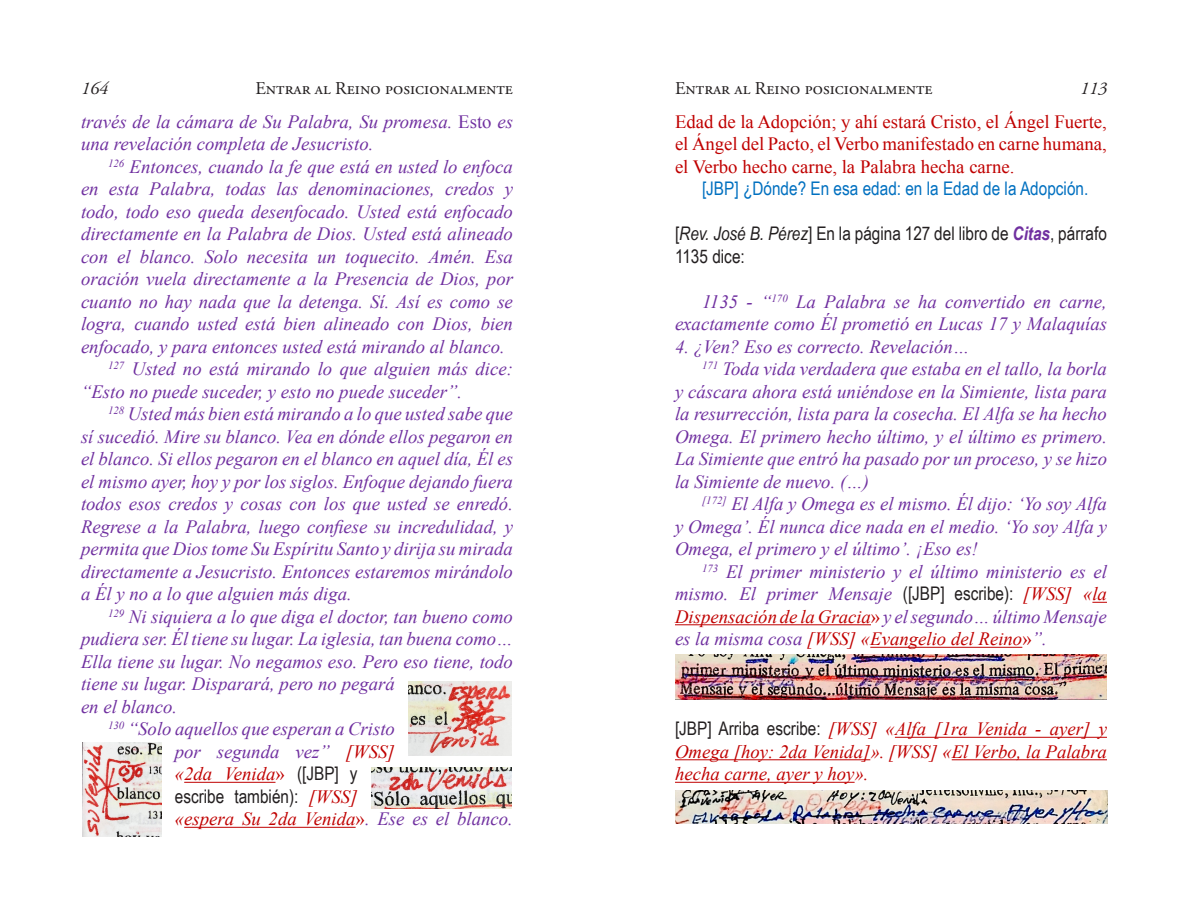
<style>
.page{position:relative;width:1188px;height:918px;background:#fff}
.page>*{position:absolute;margin:0;border:0;box-sizing:border-box;transform-origin:0 0}
.t1{font:italic 18.75px/22.5px "Times New Roman";color:#7030a0}
.t2{font:italic 18.75px/22.5px "Times New Roman";color:#c00000;text-align:justify}
.t3{font:18.75px/22.5px "Times New Roman";color:#c00000;text-align:justify}
.t4{font:18.75px/22.5px "Arial Narrow";color:#231f20}
.t5{font:18.75px "Arial Narrow";color:#0070c0}
.t6{font:18px "Adobe Garamond Pro";color:#231f20}
.t7{font:italic 18px "Adobe Garamond Pro";color:#231f20}
.s1{font-style:normal}
.s2{color:#c00000}
.s3{font-family:"Arial Narrow";font-style:normal;color:#231f20}
.s4{font-family:"Times New Roman";font-style:italic;color:#c00000}
.s5{color:#7030a0}
.s6{font-style:italic}
.s7{font-weight:700;font-style:italic;color:#7030a0}
.s8{font-style:normal;color:#c00000}
</style>
<div class="page">
<hr style="left:184px;top:782px;width:92px;height:1px;background:#c00000">
<hr style="left:184px;top:827px;width:172px;height:1px;background:#c00000">
<img style="left:371px;top:767px;width:140px;height:41px">
<img style="left:408px;top:681px;width:103px;height:75px">
<img style="left:83px;top:742px;width:78px;height:95px">
<svg style="left:1092px;top:602px;width:15px;height:1px"></svg>
<hr style="left:675px;top:625px;width:196px;height:1px;background:#c00000">
<hr style="left:870px;top:647px;width:152px;height:1px;background:#c00000">
<hr style="left:895px;top:737px;width:212px;height:1px;background:#c00000">
<hr style="left:675px;top:760px;width:195px;height:1px;background:#c00000">
<hr style="left:952px;top:760px;width:155px;height:1px;background:#c00000">
<hr style="left:675px;top:782px;width:180px;height:1px;background:#c00000">
<img style="left:675px;top:655px;width:432px;height:44px">
<img style="left:676px;top:791px;width:432px;height:33px">
<p class="t7" style="left:81px;top:78px;width:28px">164</p>
<p class="t6" style="left:255px;top:78px;width:259px">Entrar al Reino posicionalmente</p>
<p class="t1" style="left:81px;top:110px;width:434px">través de la cámara de Su Palabra, Su promesa. <span class="s1">Esto</span> es una revelación completa de Jesucristo.</p>
<p class="t1" style="left:108px;top:155px;width:406px"><sup>126</sup> Entonces, cuando la fe que está en usted lo enfoca</p>
<p class="t1" style="left:81px;top:177px;width:433px">en esta Palabra, todas las denominaciones, credos y</p>
<p class="t1" style="left:81px;top:200px;width:433px">todo, todo eso queda desenfocado. Usted está enfocado</p>
<p class="t1" style="left:81px;top:222px;width:433px">directamente en la Palabra de Dios. Usted está alineado</p>
<p class="t1" style="left:81px;top:245px;width:434px">con el blanco. Solo necesita un toquecito. Amén. Esa</p>
<p class="t1" style="left:81px;top:267px;width:434px">oración vuela directamente a la Presencia de Dios, por</p>
<p class="t1" style="left:81px;top:290px;width:433px">cuanto no hay nada que la detenga. Sí. Así es como se</p>
<p class="t1" style="left:81px;top:312px;width:434px">logra, cuando usted está bien alineado con Dios, bien</p>
<p class="t1" style="left:81px;top:335px;width:425px">enfocado, y para entonces usted está mirando al blanco.</p>
<p class="t1" style="left:108px;top:357px;width:407px"><sup>127</sup> Usted no está mirando lo que alguien más dice:</p>
<p class="t1" style="left:81px;top:380px;width:383px">“Esto no puede suceder, y esto no puede suceder”.</p>
<p class="t1" style="left:108px;top:402px;width:406px"><sup>128</sup> Usted más bien está mirando a lo que usted sabe que</p>
<p class="t1" style="left:81px;top:425px;width:434px">sí sucedió. Mire su blanco. Vea en dónde ellos pegaron en</p>
<p class="t1" style="left:81px;top:447px;width:434px">el blanco. Si ellos pegaron en el blanco en aquel día, Él es</p>
<p class="t1" style="left:81px;top:470px;width:434px">el mismo ayer, hoy y por los siglos. Enfoque dejando fuera</p>
<p class="t1" style="left:81px;top:492px;width:434px">todos esos credos y cosas con los que usted se enredó.</p>
<p class="t1" style="left:81px;top:515px;width:434px">Regrese a la Palabra, luego confiese su incredulidad, y</p>
<p class="t1" style="left:81px;top:537px;width:434px">permita que Dios tome Su Espíritu Santo y dirija su mirada</p>
<p class="t1" style="left:81px;top:560px;width:433px">directamente a Jesucristo. Entonces estaremos mirándolo</p>
<p class="t1" style="left:81px;top:582px;width:272px">a Él y no a lo que alguien más diga.</p>
<p class="t1" style="left:108px;top:605px;width:406px"><sup>129</sup> Ni siquiera a lo que diga el doctor, tan bueno como</p>
<p class="t1" style="left:81px;top:627px;width:433px">pudiera ser. Él tiene su lugar. La iglesia, tan buena como…</p>
<p class="t1" style="left:81px;top:650px;width:434px">Ella tiene su lugar. No negamos eso. Pero eso tiene, todo</p>
<p class="t1" style="left:81px;top:672px;width:315px">tiene su lugar. Disparará, pero no pegará</p>
<p class="t1" style="left:81px;top:695px;width:98px">en el blanco.</p>
<p class="t1" style="left:108px;top:717px;width:288px"><sup>130</sup> “Solo aquellos que esperan a Cristo</p>
<p class="t1" style="left:175px;top:740px;width:222px">por segunda vez” <span class="s2">[WSS]</span></p>
<p class="t2" style="left:175px;top:762px;width:184px">«2da Venida<span class="s1">»</span> <span class="s3">([JBP] y</span></p>
<p class="t4" style="left:175px;top:784px;width:184px">escribe también): <span class="s4">[WSS]</span></p>
<p class="t2" style="left:175px;top:807px;width:340px">«espera Su 2da Venida<span class="s1">»</span><span class="s5">. Ese es el blanco.</span></p>
<p class="t6" style="left:675px;top:78px;width:259px">Entrar al Reino posicionalmente</p>
<p class="t7" style="left:1080px;top:78px;width:28px">113</p>
<p class="t3" style="left:675px;top:110px;width:434px">Edad de la Adopción; y ahí estará Cristo, el Ángel Fuerte, el Ángel del Pacto, el Verbo manifestado en carne humana, el Verbo hecho carne, la Palabra hecha carne.</p>
<p class="t5" style="left:702px;top:175px;width:388px">[JBP] ¿Dónde? En esa edad: en la Edad de la Adopción.</p>
<p class="t4" style="left:675px;top:222px;width:433px">[<span class="s6">Rev. José B. Pérez</span>] En la página 127 del libro de <span class="s7">Citas</span>, párrafo<br>1135 dice:</p>
<p class="t1" style="left:675px;top:290px;width:434px;text-align:right">1135 - “<sup>170</sup> La Palabra se ha convertido en carne, exactamente como Él prometió en Lucas 17 y Malaquías</p>
<p class="t1" style="left:675px;top:335px;width:296px">4. ¿Ven? Eso es correcto. Revelación…</p>
<p class="t1" style="left:702px;top:357px;width:407px"><sup>171</sup> Toda vida verdadera que estaba en el tallo, la borla</p>
<p class="t1" style="left:675px;top:380px;width:434px">y cáscara ahora está uniéndose en la Simiente, lista para</p>
<p class="t1" style="left:675px;top:402px;width:434px">la resurrección, lista para la cosecha. El Alfa se ha hecho</p>
<p class="t1" style="left:675px;top:425px;width:434px">Omega. El primero hecho último, y el último es primero.</p>
<p class="t1" style="left:675px;top:447px;width:434px">La Simiente que entró ha pasado por un proceso, y se hizo</p>
<p class="t1" style="left:675px;top:470px;width:196px">la Simiente de nuevo. (…)</p>
<p class="t1" style="left:702px;top:492px;width:406px"><sup>[172]</sup> El Alfa y Omega es el mismo. Él dijo: ‘Yo soy Alfa</p>
<p class="t1" style="left:675px;top:515px;width:434px">y Omega’. Él nunca dice nada en el medio. ‘Yo soy Alfa y</p>
<p class="t1" style="left:675px;top:537px;width:304px">Omega, el primero y el último’. ¡Eso es!</p>
<p class="t1" style="left:702px;top:560px;width:407px"><sup>173</sup> El primer ministerio y el último ministerio es el</p>
<p class="t1" style="left:675px;top:582px;width:434px">mismo. El primer Mensaje <span class="s3">([JBP] escribe):</span> <span class="s2">[WSS] «la</span></p>
<p class="t1" style="left:675px;top:605px;width:433px"><span class="s2">Dispensación de la Gracia</span><span class="s8">»</span> y el segundo… último Mensaje</p>
<p class="t2" style="left:675px;top:627px;width:373px"><span class="s5">es la misma cosa</span> [WSS] «Evangelio del Reino<span class="s1">»</span><span class="s5">”.</span></p>
<p class="t2" style="left:675px;top:717px;width:434px"><span class="s3">[JBP] Arriba escribe:</span> [WSS] «Alfa [1ra Venida - ayer] y Omega [hoy: 2da Venida]». [WSS] «El Verbo, la Palabra hecha carne, ayer y hoy».</p>
</div>
